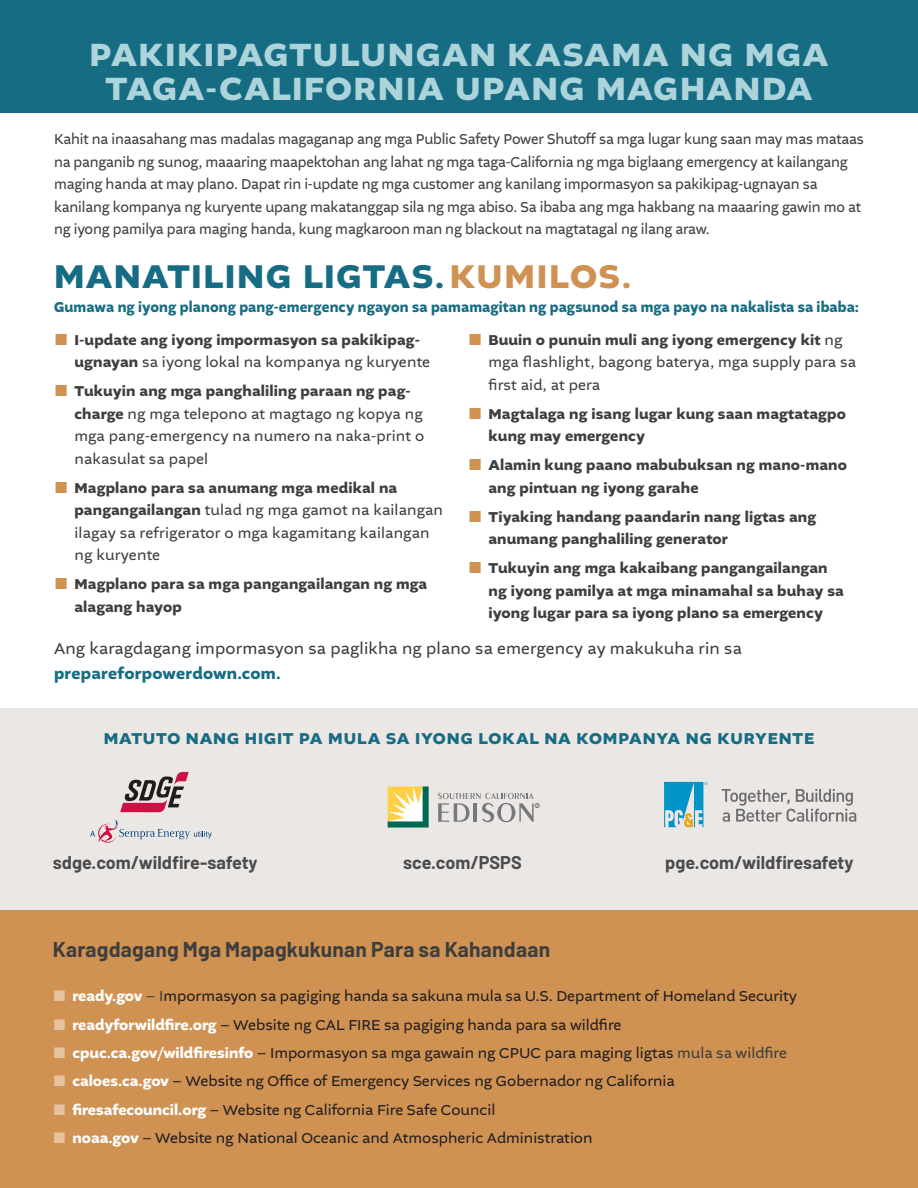
<style>
.page{position:relative;width:918px;height:1188px;background:#fff}
.page>*{position:absolute;margin:0;border:0;box-sizing:border-box;transform-origin:0 0}
.t1{font:700 34.5px "Altivo";letter-spacing:.04em;color:#166c83}
.t2{font:700 33.75px/34.5px "Altivo";letter-spacing:.04em;color:#aed4db;text-align:center}
.t3{font:700 21px "Barlow";letter-spacing:.01em;color:#3e3e3f}
.t4{font:700 18px "Barlow";color:#4b4c4d}
.t5{font:16.5px/25.5px "Altivo";letter-spacing:.01em;color:#3e3e3f}
.t6{font:700 16.5px "Altivo";letter-spacing:.045em;color:#166c83}
.t7{font:15px/22.5px "Altivo";letter-spacing:-.01em;color:#3e3e3f;scale:.94 1}
.t8{font:15px "Altivo";color:#231f20}
.t9{font:700 15px/22.5px "Altivo";letter-spacing:.01em;color:#3e3e3f}
.t10{font:15px/22.5px "Altivo";letter-spacing:.01em;color:#3e3e3f}
.t11{font:700 15px "Altivo";letter-spacing:.005em;color:#166c83;scale:.94 1}
.s1{color:#d09252}
.s2{font-family:"Quirks ICG";font-weight:400;font-size:15.75px;color:#d09252}
.s3{font-weight:400}
.s4{font-family:"Quirks ICG";font-size:15.75px;color:#d09252}
.s5{font-weight:700}
.s6{font-weight:700;color:#166c83}
.s7{font-family:"Quirks ICG";color:#e6c29e}
.s8{font-weight:700;color:#fff}
.s9{color:#3e3e3f}
</style>
<div class="page">
<div style="left:0;top:708px;width:918px;height:202px;background:#ebe7e5"></div>
<div style="left:0;top:910px;width:918px;height:278px;background:#d09252"></div>
<div style="left:0;top:0;width:918px;height:112px;background:#166c83"></div>
<svg style="left:722px;top:789px;width:134px;height:33px"></svg>
<svg style="left:664px;top:782px;width:44px;height:45px"></svg>
<svg style="left:120px;top:772px;width:69px;height:40px"></svg>
<svg style="left:90px;top:819px;width:122px;height:24px"></svg>
<svg style="left:388px;top:786px;width:41px;height:42px;background:#bac389"></svg>
<svg style="left:438px;top:793px;width:101px;height:29px"></svg>
<p class="t2" style="left:90px;top:38px;width:741px">PAKIKIPAGTULUNGAN KASAMA NG MGA<br>TAGA-CALIFORNIA UPANG MAGHANDA</p>
<p class="t7" style="left:54px;top:128px;width:863px">Kahit na inaasahang mas madalas magaganap ang mga Public Safety Power Shutoff sa mga lugar kung saan may mas mataas na panganib ng sunog, maaaring maapektohan ang lahat ng mga taga-California ng mga biglaang emergency at kailangang maging handa at may plano. Dapat rin i-update ng mga customer ang kanilang impormasyon sa pakikipag-ugnayan sa kanilang kompanya ng kuryente upang makatanggap sila ng mga abiso. Sa ibaba ang mga hakbang na maaaring gawin mo at ng iyong pamilya para maging handa, kung magkaroon man ng blackout na magtatagal ng ilang araw.</p>
<p class="t1" style="left:54px;top:254px;width:579px">MANATILING LIGTAS.<span class="s1">KUMILOS.</span></p>
<p class="t11" style="left:54px;top:298px;width:858px">Gumawa ng iyong planong pang-emergency ngayon sa pamamagitan ng pagsunod sa mga payo na nakalista sa ibaba:</p>
<p class="t9" style="left:74px;top:329px;width:357px;text-indent:-20px"><span class="s2">d</span> I-update ang iyong impormasyon sa pakikipag&shy;ugnayan <span class="s3">sa iyong lokal na kompanya ng kuryente</span></p>
<p class="t10" style="left:74px;top:380px;width:351px;text-indent:-20px"><span class="s4">d</span> <span class="s5">Tukuyin ang mga panghaliling paraan ng pag&shy;charge</span> ng mga telepono at magtago ng kopya ng mga pang-emergency na numero na naka-print o nakasulat sa papel</p>
<p class="t10" style="left:74px;top:477px;width:370px;text-indent:-20px"><span class="s4">d</span> <span class="s5">Magplano para sa anumang mga medikal na pangangailangan</span> tulad ng mga gamot na kailangan ilagay sa refrigerator o mga kagamitang kailangan ng kuryente</p>
<p class="t9" style="left:74px;top:573px;width:354px;text-indent:-20px"><span class="s2">d</span> Magplano para sa mga pangangailangan ng mga alagang hayop</p>
<p class="t10" style="left:488px;top:329px;width:369px;text-indent:-20px"><span class="s4">d</span> <span class="s5">Buuin o punuin muli ang iyong emergency kit</span> ng mga flashlight, bagong baterya, mga supply para sa first aid, at pera</p>
<p class="t9" style="left:488px;top:403px;width:359px;text-indent:-20px"><span class="s2">d</span> Magtalaga ng isang lugar kung saan magtatagpo kung may emergency</p>
<p class="t9" style="left:488px;top:454px;width:360px;text-indent:-20px"><span class="s2">d</span> Alamin kung paano mabubuksan ng mano-mano ang pintuan ng iyong garahe</p>
<p class="t9" style="left:488px;top:506px;width:329px;text-indent:-20px"><span class="s2">d</span> Tiyaking handang paandarin nang ligtas ang anumang panghaliling generator</p>
<p class="t9" style="left:488px;top:557px;width:357px;text-indent:-20px"><span class="s2">d</span> Tukuyin ang mga kakaibang pangangailangan ng iyong pamilya at mga minamahal sa buhay sa iyong lugar para sa iyong plano sa emergency</p>
<p class="t5" style="left:54px;top:636px;width:689px">Ang karagdagang impormasyon sa paglikha ng plano sa emergency ay makukuha rin sa <span class="s6">prepareforpowerdown.com.</span></p>
<p class="t6" style="left:104px;top:728px;width:712px">MATUTO NANG HIGIT PA MULA SA IYONG LOKAL NA KOMPANYA NG KURYENTE</p>
<p class="t4" style="left:53px;top:849px;width:206px">sdge.com/wildfire-safety</p>
<p class="t4" style="left:403px;top:849px;width:120px">sce.com/PSPS</p>
<p class="t4" style="left:665px;top:849px;width:190px">pge.com/wildfiresafety</p>
<p class="t3" style="left:53px;top:934px;width:499px">Karagdagang Mga Mapagkukunan Para sa Kahandaan</p>
<p class="t8" style="left:53px;top:987px;width:746px"><span class="s7">d</span> <span class="s8">ready.gov</span> <span class="s9">– I</span>mpormasyon sa pagiging handa sa sakuna mula sa U.S. Department of Homeland Security</p>
<p class="t8" style="left:53px;top:1015px;width:570px"><span class="s7">d</span> <span class="s8">readyforwildfire.org</span> – Website ng CAL FIRE sa pagiging handa para sa wildfire</p>
<p class="t8" style="left:53px;top:1043px;width:736px"><span class="s7">d</span> <span class="s8">cpuc.ca.gov/wildfiresinfo</span> – Impormasyon sa mga gawain ng CPUC para maging ligtas <span class="s9">mula sa wildfire</span></p>
<p class="t8" style="left:53px;top:1072px;width:623px"><span class="s7">d</span> <span class="s8">caloes.ca.gov</span> – Website ng Office of Emergency Services ng Gobernador ng California</p>
<p class="t8" style="left:53px;top:1100px;width:444px"><span class="s7">d</span> <span class="s8">firesafecouncil.org</span> – Website ng California Fire Safe Council</p>
<p class="t8" style="left:53px;top:1128px;width:541px"><span class="s7">d</span> <span class="s8">noaa.gov</span> – Website ng National Oceanic and Atmospheric Administration</p>
</div>
